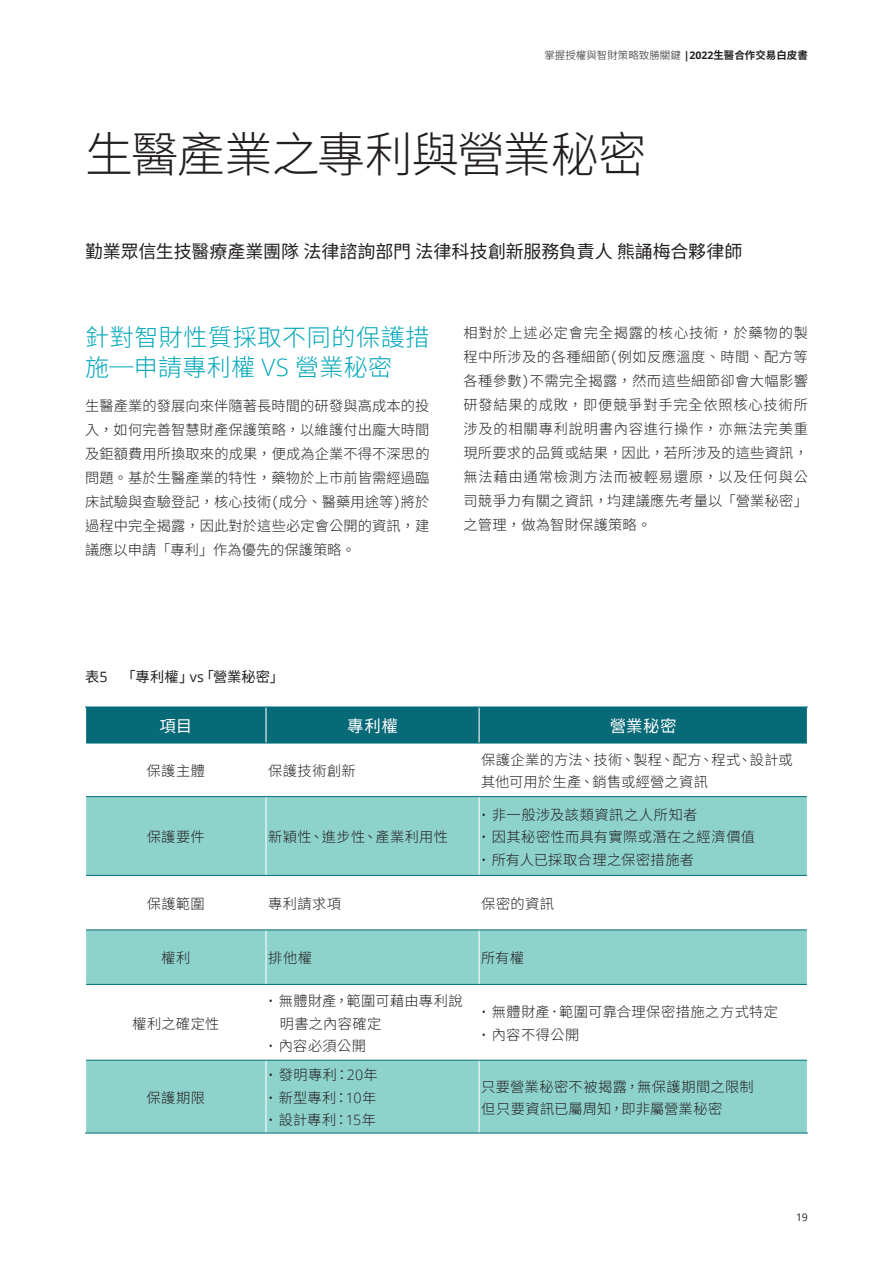
<style>
.page{position:relative;width:893px;height:1263px;background:#fff}
.page>*{position:absolute;margin:0;border:0;box-sizing:border-box;transform-origin:0 0}
.章{font:300 48px "Noto Sans CJ Ktc";letter-spacing:-.03em;color:#231f20}
.內文{font:300 24px/30px "Noto Sans CJ Ktc";letter-spacing:.025em;color:#00a6b9}
.圖小字{font:18px "Noto Sans CJ Ktc";color:#231f20}
.圖小字-2{font:16.5px "Noto Sans CJ Ktc";letter-spacing:.025em;color:#fff}
.內文-2{font:300 14.25px/24px "Noto Sans CJ Ktc";letter-spacing:.015em;color:#231f20;text-align:justify}
.圖小字-3{font:300 14.25px/22.5px "Noto Sans CJ Ktc";letter-spacing:.025em;color:#231f20}
.圖小字-4{font:14.25px "Noto Sans CJ Ktc";letter-spacing:.015em;color:#231f20}
.內文-3{font:300 14.25px "Noto Sans CJ Ktc";letter-spacing:.04em;color:#231f20}
.t1{font:300 10.5px "Noto Sans CJ Ktc";color:#231f20}
.t2{font:10.5px "Open Sans";color:#231f20}
.s1{font-family:"Open Sans";font-weight:700}
.s2{font-weight:700}
.s3{font-family:"Open Sans"}
</style>
<div class="page">
<div style="left:86px;top:708px;width:721px;height:35px;background:#086977"></div>
<svg style="left:86px;top:797px;width:721px;height:336px;fill:#8ed2cc"></svg>
<hr style="left:265px;top:707px;width:2px;height:36px;background:#fff">
<hr style="left:479px;top:707px;width:1px;height:36px;background:#fff">
<hr style="left:265px;top:797px;width:2px;height:78px;background:#fff">
<hr style="left:479px;top:797px;width:1px;height:78px;background:#fff">
<hr style="left:265px;top:876px;width:2px;height:53px;background:#fff">
<hr style="left:479px;top:876px;width:1px;height:53px;background:#fff">
<hr style="left:265px;top:930px;width:2px;height:54px;background:#fff">
<hr style="left:479px;top:930px;width:1px;height:54px;background:#fff">
<hr style="left:265px;top:985px;width:2px;height:75px;background:#fff">
<hr style="left:479px;top:985px;width:1px;height:75px;background:#fff">
<hr style="left:265px;top:1060px;width:2px;height:73px;background:#fff">
<hr style="left:479px;top:1060px;width:1px;height:73px;background:#fff">
<hr style="left:85px;top:707px;width:181px;height:1px;background:#006f7a">
<hr style="left:266px;top:707px;width:213px;height:1px;background:#006f7a">
<hr style="left:479px;top:707px;width:329px;height:1px;background:#006f7a">
<hr style="left:86px;top:743px;width:180px;height:1px;background:#006f7a">
<hr style="left:266px;top:743px;width:213px;height:1px;background:#006f7a">
<hr style="left:479px;top:743px;width:328px;height:1px;background:#006f7a">
<hr style="left:86px;top:796px;width:180px;height:1px;background:#006f7a">
<hr style="left:266px;top:796px;width:213px;height:1px;background:#006f7a">
<hr style="left:479px;top:796px;width:328px;height:1px;background:#006f7a">
<hr style="left:86px;top:875px;width:180px;height:1px;background:#006f7a">
<hr style="left:266px;top:875px;width:213px;height:1px;background:#006f7a">
<hr style="left:479px;top:875px;width:328px;height:1px;background:#006f7a">
<hr style="left:86px;top:929px;width:180px;height:1px;background:#006f7a">
<hr style="left:266px;top:929px;width:213px;height:1px;background:#006f7a">
<hr style="left:479px;top:929px;width:328px;height:1px;background:#006f7a">
<hr style="left:86px;top:984px;width:180px;height:1px;background:#006f7a">
<hr style="left:266px;top:984px;width:213px;height:1px;background:#006f7a">
<hr style="left:479px;top:984px;width:328px;height:1px;background:#006f7a">
<hr style="left:86px;top:1060px;width:180px;height:1px;background:#006f7a">
<hr style="left:266px;top:1060px;width:213px;height:1px;background:#006f7a">
<hr style="left:479px;top:1060px;width:328px;height:1px;background:#006f7a">
<hr style="left:85px;top:1133px;width:181px;height:1px;background:#006f7a">
<hr style="left:266px;top:1133px;width:213px;height:1px;background:#006f7a">
<hr style="left:479px;top:1133px;width:329px;height:1px;background:#006f7a">
<p class="t1" style="left:544px;top:50px;width:265px">掌握授權與智財策略致勝關鍵 <span class="s1">|2022</span><span class="s2">生醫合作交易白皮書</span></p>
<p class="章" style="left:85px;top:127px;width:563px">生醫產業之專利與營業秘密</p>
<p class="圖小字" style="left:85px;top:241px;width:659px">勤業眾信生技醫療產業團隊法律諮詢部門法律科技創新服務負責人熊誦梅合夥律師</p>
<p class="內文" style="left:85px;top:323px;width:346px">針對智財性質採取不同的保護措施─申請專利權 <span class="s3">VS</span> 營業秘密</p>
<p class="內文-2" style="left:85px;top:394px;width:346px">生醫產業的發展向來伴隨著長時間的研發與高成本的投入，如何完善智慧財產保護策略，以維護付出龐大時間及鉅額費用所換取來的成果，便成為企業不得不深思的問題。基於生醫產業的特性，藥物於上市前皆需經過臨床試驗與查驗登記，核心技術(成分、醫藥用途等)將於過程中完全揭露，因此對於這些必定會公開的資訊，建議應以申請「專利」作為優先的保護策略。</p>
<p class="內文-2" style="left:463px;top:321px;width:346px">相對於上述必定會完全揭露的核心技術，於藥物的製程中所涉及的各種細節(例如反應溫度、時間、配方等各種參數)不需完全揭露，然而這些細節卻會大幅影響研發結果的成敗，即便競爭對手完全依照核心技術所涉及的相關專利說明書內容進行操作，亦無法完美重現所要求的品質或結果，因此，若所涉及的這些資訊，無法藉由通常檢測方法而被輕易還原，以及任何與公司競爭力有關之資訊，均建議應先考量以「營業秘密」之管理，做為智財保護策略。</p>
<p class="圖小字-4" style="left:85px;top:669px;width:201px">表<span class="s3">5</span>　「專利權」<span class="s3">vs</span>「營業秘密」</p>
<p class="圖小字-2" style="left:159px;top:717px;width:34px">項目</p>
<p class="圖小字-2" style="left:347px;top:717px;width:52px">專利權</p>
<p class="圖小字-2" style="left:610px;top:717px;width:69px">營業秘密</p>
<p class="圖小字-3" style="left:147px;top:760px;width:60px">保護主體</p>
<p class="圖小字-3" style="left:268px;top:760px;width:89px">保護技術創新</p>
<p class="圖小字-3" style="left:481px;top:749px;width:313px">保護企業的方法、技術、製程、配方、程式、設計或其他可用於生產、銷售或經營之資訊</p>
<p class="圖小字-3" style="left:147px;top:826px;width:60px">保護要件</p>
<p class="圖小字-3" style="left:268px;top:826px;width:181px">新穎性、進步性、產業利用性</p>
<p class="內文-3" style="left:481px;top:806px;width:218px"><span class="s3">•</span> 非一般涉及該類資訊之人所知者</p>
<p class="內文-2" style="left:481px;top:825px;width:275px"><span class="s3">•</span> 因其秘密性而具有實際或潛在之經濟價值</p>
<p class="內文-2" style="left:481px;top:848px;width:214px"><span class="s3">•</span> 所有人已採取合理之保密措施者</p>
<p class="圖小字-3" style="left:147px;top:893px;width:60px">保護範圍</p>
<p class="圖小字-3" style="left:268px;top:893px;width:74px">專利請求項</p>
<p class="圖小字-3" style="left:481px;top:893px;width:74px">保密的資訊</p>
<p class="圖小字-3" style="left:161px;top:947px;width:31px">權利</p>
<p class="圖小字-3" style="left:268px;top:947px;width:45px">排他權</p>
<p class="圖小字-3" style="left:481px;top:947px;width:44px">所有權</p>
<p class="圖小字-3" style="left:132px;top:1012px;width:89px">權利之確定性</p>
<p class="圖小字-3" style="left:147px;top:1087px;width:60px">保護期限</p>
<p class="內文-2" style="left:268px;top:989px;width:196px"><span class="s3">•</span> 無體財產，範圍可藉由專利說</p>
<p class="圖小字-3" style="left:280px;top:1012px;width:103px">明書之內容確定</p>
<p class="內文-2" style="left:268px;top:1034px;width:99px"><span class="s3">•</span> 內容必須公開</p>
<p class="內文-2" style="left:268px;top:1063px;width:111px"><span class="s3">•</span> 發明專利：<span class="s3">20</span>年</p>
<p class="內文-2" style="left:268px;top:1086px;width:110px"><span class="s3">•</span> 新型專利：<span class="s3">10</span>年</p>
<p class="內文-2" style="left:268px;top:1108px;width:109px"><span class="s3">•</span> 設計專利：<span class="s3">15</span>年</p>
<p class="內文-2" style="left:481px;top:1000px;width:298px"><span class="s3">•</span> 無體財產．範圍可靠合理保密措施之方式特定</p>
<p class="內文-2" style="left:481px;top:1023px;width:100px"><span class="s3">•</span> 內容不得公開</p>
<p class="圖小字-3" style="left:481px;top:1075px;width:274px">只要營業秘密不被揭露，無保護期間之限制</p>
<p class="圖小字-3" style="left:481px;top:1098px;width:243px">但只要資訊已屬周知，即非屬營業秘密</p>
<p class="t2" style="left:796px;top:1210px;width:13px">19</p>
</div>
